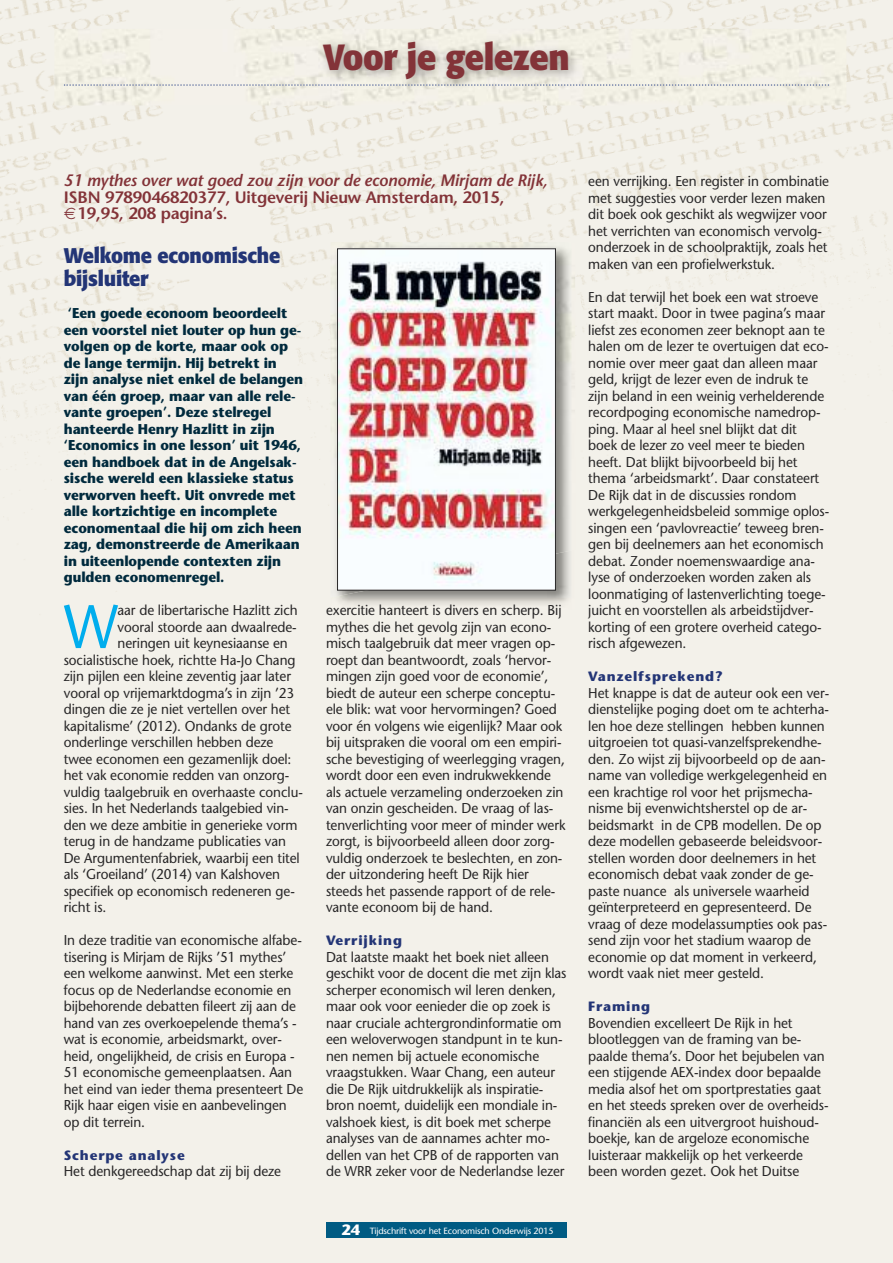
<style>
.page{position:relative;width:893px;height:1263px;background:#f3f1ea}
.page>*{position:absolute;margin:0;border:0;box-sizing:border-box;transform-origin:0 0}
.t1{font:61.35px "Stone Sans";color:#00aded;scale:.95 1}
.t2{font:700 36px "Formata";letter-spacing:-.01em;color:#833338;scale:.95 1}
.t3{font:700 21px/22.5px "Formata";letter-spacing:-.01em;color:#233576;scale:.95 1}
.t4{font:600 16.5px/16.5px "Stone Sans";letter-spacing:-.01em;color:#833338}
.t5{font:italic 600 16.5px "Stone Sans";letter-spacing:-.01em;color:#833338}
.t6{font:14.25px/16.5px "Stone Sans";letter-spacing:-.005em;color:#272627;scale:.95 1}
.t7{font:700 14.25px/16.5px "Stone Sans";letter-spacing:-.005em;color:#002a3d;scale:.95 1}
.t8{font:700 13.5px "Stone Sans";letter-spacing:.065em;color:#233576}
.t9{font:9px "Stone Sans";letter-spacing:-.015em;color:#fff}
.s1{font-weight:700;font-size:15px}
</style>
<div class="page">
<img style="left:0;top:0;width:892px;height:505px">
<div style="left:326px;top:1222px;width:241px;height:16px;background:#005b83"></div>
<img style="left:64px;top:84px;width:765px;height:2px">
<img style="left:331px;top:242px;width:244px;height:355px">
<img style="left:339px;top:251px;width:215px;height:337px">
<div style="left:337px;top:249px;width:219px;height:341px;border:1px solid #272627"></div>
<svg style="left:64px;top:208px;width:11px;height:11px"></svg>
<h2 class="t2" style="left:323px;top:42px;width:261px">Voor je gelezen</h2>
<p class="t5" style="left:64px;top:174px;width:485px">51 mythes over wat goed zou zijn voor de economie, Mirjam de Rijk,</p>
<p class="t4" style="left:78px;top:190px;width:428px;text-indent:-14px">ISBN 9789046820377, Uitgeverij Nieuw Amsterdam, 2015,<br>19,95, 208 pagina’s.</p>
<h3 class="t3" style="left:64px;top:246px;width:229px">Welkome economische bijsluiter</h3>
<p class="t7" style="left:64px;top:306px;width:254px">‘Een goede econoom beoordeelt een voorstel niet louter op hun ge&shy;volgen op de korte, maar ook op de lange termijn. Hij betrekt in zijn analyse niet enkel de belangen van één groep, maar van alle rele&shy;vante groepen’. Deze stelregel hanteerde Henry Hazlitt in zijn ‘Economics in one lesson’ uit 1946, een handboek dat in de Angelsak&shy;sische wereld een klassieke status verworven heeft. Uit onvrede met alle kortzichtige en incomplete economentaal die hij om zich heen zag, demonstreerde de Amerikaan in uiteenlopende contexten zijn gulden economenregel.</p>
<h1 class="t1" style="left:64px;top:603px;width:58px">W</h1>
<p class="t6" style="left:118px;top:603px;width:191px">aar de libertarische Hazlitt zich</p>
<p class="t6" style="left:326px;top:603px;width:254px">exercitie hanteert is divers en scherp. Bij mythes die het gevolg zijn van econo&shy;misch taalgebruik dat meer vragen op&shy;roept dan beantwoordt, zoals ‘hervor&shy;mingen zijn goed voor de economie’, biedt de auteur een scherpe conceptu&shy;ele blik: wat voor hervormingen? Goed voor én volgens wie eigenlijk? Maar ook bij uitspraken die vooral om een empiri&shy;sche bevestiging of weerlegging vragen, wordt door een even indrukwekkende als actuele verzameling onderzoeken zin van onzin gescheiden. De vraag of las&shy;tenverlichting voor meer of minder werk zorgt, is bijvoorbeeld alleen door zorg&shy;vuldig onderzoek te beslechten, en zon&shy;der uitzondering heeft De Rijk hier steeds het passende rapport of de rele&shy;vante econoom bij de hand.</p>
<p class="t8" style="left:326px;top:935px;width:78px">Verrijking</p>
<p class="t6" style="left:326px;top:950px;width:255px">Dat laatste maakt het boek niet alleen geschikt voor de docent die met zijn klas scherper economisch wil leren denken, maar ook voor eenieder die op zoek is naar cruciale achtergrondinformatie om een weloverwogen standpunt in te kun&shy;nen nemen bij actuele economische vraagstukken. Waar Chang, een auteur die De Rijk uitdrukkelijk als inspiratie&shy;bron noemt, duidelijk een mondiale in&shy;valshoek kiest, is dit boek met scherpe analyses van de aannames achter mo&shy;dellen van het CPB of de rapporten van de WRR zeker voor de Nederlandse lezer</p>
<p class="t6" style="left:118px;top:620px;width:190px">vooral stoorde aan dwaalrede-</p>
<p class="t6" style="left:118px;top:636px;width:181px">neringen uit keynesiaanse en</p>
<p class="t6" style="left:64px;top:653px;width:245px">socialistische hoek, richtte Ha-Jo Chang</p>
<p class="t6" style="left:64px;top:669px;width:241px">zijn pijlen een kleine zeventig jaar later</p>
<p class="t6" style="left:64px;top:686px;width:244px">vooral op vrijemarktdogma’s in zijn ’23</p>
<p class="t6" style="left:64px;top:702px;width:240px">dingen die ze je niet vertellen over het</p>
<p class="t6" style="left:64px;top:719px;width:241px">kapitalisme’ (2012). Ondanks de grote</p>
<p class="t6" style="left:64px;top:735px;width:222px">onderlinge verschillen hebben deze</p>
<p class="t6" style="left:64px;top:752px;width:241px">twee economen een gezamenlijk doel:</p>
<p class="t6" style="left:64px;top:768px;width:239px">het vak economie redden van onzorg-</p>
<p class="t6" style="left:64px;top:785px;width:253px">vuldig taalgebruik en overhaaste conclu-</p>
<p class="t6" style="left:64px;top:801px;width:238px">sies. In het Nederlands taalgebied vin-</p>
<p class="t6" style="left:64px;top:818px;width:247px">den we deze ambitie in generieke vorm</p>
<p class="t6" style="left:64px;top:834px;width:235px">terug in de handzame publicaties van</p>
<p class="t6" style="left:64px;top:851px;width:250px">De Argumentenfabriek, waarbij een titel</p>
<p class="t6" style="left:64px;top:867px;width:229px">als ‘Groeiland’ (2014) van Kalshoven</p>
<p class="t6" style="left:64px;top:884px;width:245px">specifiek op economisch redeneren ge-</p>
<p class="t6" style="left:64px;top:900px;width:46px">richt is.</p>
<p class="t6" style="left:64px;top:933px;width:254px">In deze traditie van economische alfabe&shy;tisering is Mirjam de Rijks ’51 mythes’ een welkome aanwinst. Met een sterke focus op de Nederlandse economie en bijbehorende debatten fileert zij aan de hand van zes overkoepelende thema’s - wat is economie, arbeidsmarkt, over&shy;heid, ongelijkheid, de crisis en Europa - 51 economische gemeenplaatsen. Aan het eind van ieder thema presenteert De Rijk haar eigen visie en aanbevelingen op dit terrein.</p>
<p class="t8" style="left:64px;top:1150px;width:123px">Scherpe analyse</p>
<p class="t6" style="left:64px;top:1164px;width:230px">Het denkgereedschap dat zij bij deze</p>
<p class="t9" style="left:341px;top:1227px;width:214px"><span class="s1">24</span> Tijdschrift voor het Economisch Onderwijs 2015</p>
<p class="t6" style="left:588px;top:174px;width:255px">een verrijking. Een register in combinatie met suggesties voor verder lezen maken dit boek ook geschikt als wegwijzer voor het verrichten van economisch vervolg&shy;onderzoek in de schoolpraktijk, zoals het maken van een profielwerkstuk.</p>
<p class="t6" style="left:588px;top:290px;width:255px">En dat terwijl het boek een wat stroeve start maakt. Door in twee pagina’s maar liefst zes economen zeer beknopt aan te halen om de lezer te overtuigen dat eco&shy;nomie over meer gaat dan alleen maar geld, krijgt de lezer even de indruk te zijn beland in een weinig verhelderende recordpoging economische namedrop&shy;ping. Maar al heel snel blijkt dat dit boek de lezer zo veel meer te bieden heeft. Dat blijkt bijvoorbeeld bij het thema ‘arbeidsmarkt’. Daar constateert De Rijk dat in de discussies rondom werkgelegenheidsbeleid sommige oplos&shy;singen een ‘pavlovreactie’ teweeg bren&shy;gen bij deelnemers aan het economisch debat. Zonder noemenswaardige ana&shy;lyse of onderzoeken worden zaken als loonmatiging of lastenverlichting toege&shy;juicht en voorstellen als arbeidstijdver&shy;korting of een grotere overheid catego&shy;risch afgewezen.</p>
<p class="t8" style="left:588px;top:671px;width:136px">Vanzelfsprekend?</p>
<p class="t6" style="left:588px;top:686px;width:255px">Het knappe is dat de auteur ook een ver&shy;dienstelijke poging doet om te achterha&shy;len hoe deze stellingen hebben kunnen uitgroeien tot quasi-vanzelfsprekendhe&shy;den. Zo wijst zij bijvoorbeeld op de aan&shy;name van volledige werkgelegenheid en een krachtige rol voor het prijsmecha&shy;nisme bij evenwichtsherstel op de ar&shy;beidsmarkt in de CPB modellen. De op deze modellen gebaseerde beleidsvoor&shy;stellen worden door deelnemers in het economisch debat vaak zonder de ge&shy;paste nuance als universele waarheid geïnterpreteerd en gepresenteerd. De vraag of deze modelassumpties ook pas&shy;send zijn voor het stadium waarop de economie op dat moment in verkeerd, wordt vaak niet meer gesteld.</p>
<p class="t8" style="left:588px;top:1001px;width:63px">Framing</p>
<p class="t6" style="left:588px;top:1016px;width:254px">Bovendien excelleert De Rijk in het blootleggen van de framing van be&shy;paalde thema’s. Door het bejubelen van een stijgende AEX-index door bepaalde media alsof het om sportprestaties gaat en het steeds spreken over de overheids&shy;financiën als een uitvergroot huishoud&shy;boekje, kan de argeloze economische luisteraar makkelijk op het verkeerde been worden gezet. Ook het Duitse</p>
</div>
